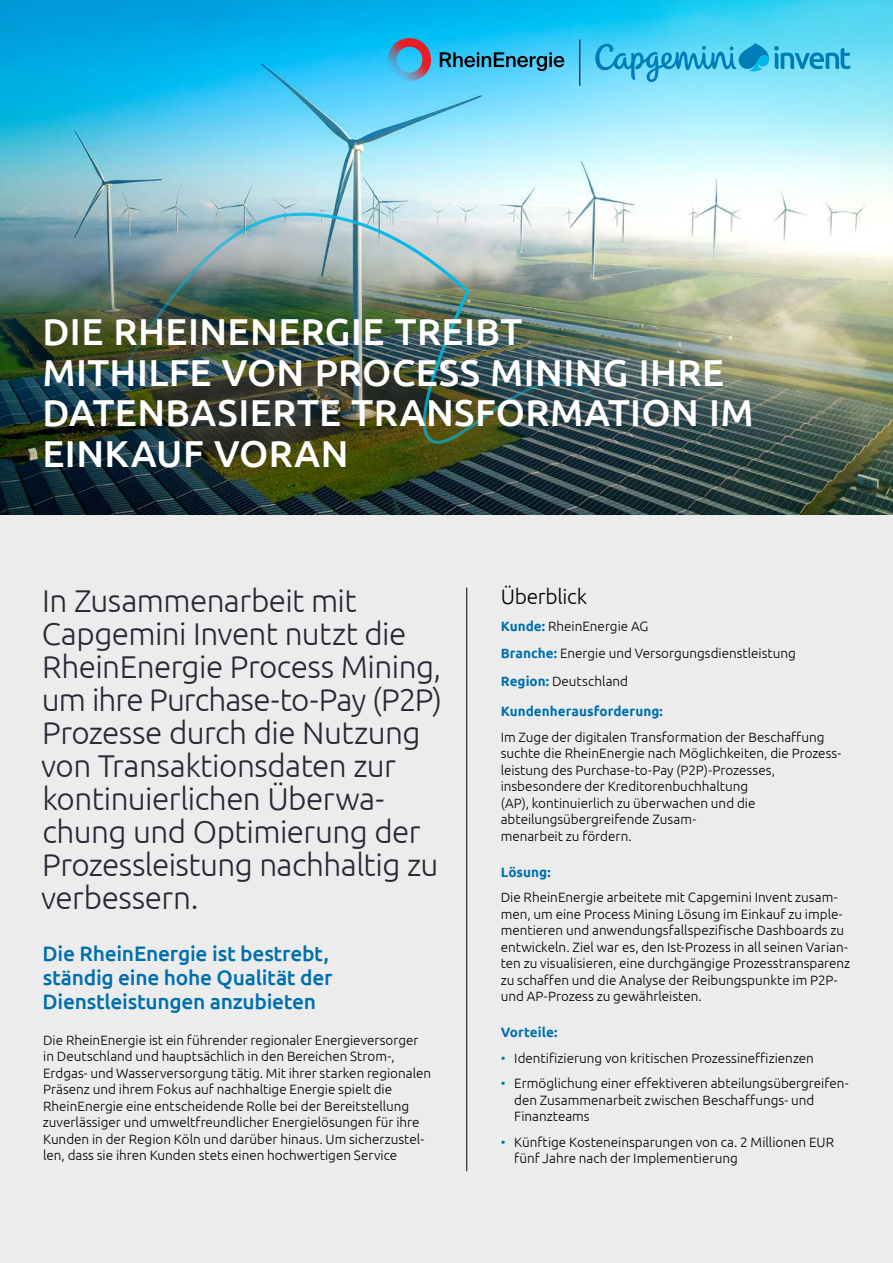
<style>
.page{position:relative;width:893px;height:1263px;background:#ececec}
.page>*{position:absolute;margin:0;border:0;box-sizing:border-box;transform-origin:0 0}
.t1{font:500 37.5px/40.5px "Ubuntu";letter-spacing:.01em;color:#fff}
.t2{font:300 31.5px/33px "Ubuntu";letter-spacing:-.02em;color:#272936}
.t3{font:500 21px/24px "Ubuntu";letter-spacing:-.015em;color:#0070ad}
.t4{font:300 21px "Ubuntu";letter-spacing:-.015em;color:#000}
.t5{font:300 13.5px/16.5px "Ubuntu";color:#000}
.t6{font:700 13.5px "Ubuntu";letter-spacing:.005em;color:#0070ad}
.s1{font-weight:700;color:#0070ad}
.s2{color:#0070ad}
</style>
<div class="page">
<img style="left:0;top:0;width:893px;height:514px">
<img style="left:48px;top:213px;width:301px;height:270px">
<svg style="left:595px;top:43px;width:255px;height:39px;background:#52c4e8"></svg>
<hr style="left:579px;top:40px;width:1px;height:46px;background:#151625">
<svg style="left:440px;top:52px;width:124px;height:19px;background:#2f8aa9"></svg>
<svg style="left:388px;top:38px;width:43px;height:43px;background:#6890b6"></svg>
<hr style="left:466px;top:587px;width:1px;height:584px;background:#000">
<h1 class="t1" style="left:42px;top:310px;width:713px">DIE RHEINENERGIE TREIBT<br>MITHILFE VON PROCESS MINING IHRE<br>DATENBASIERTE TRANSFORMATION IM<br>EINKAUF VORAN</h1>
<p class="t2" style="left:41px;top:583px;width:402px">In Zusammenarbeit mit<br>Capgemini Invent nutzt die<br>RheinEnergie Process Mining, um ihre Purchase-to-Pay (P2P)<br>Prozesse durch die Nutzung von Transaktionsdaten zur kontinuierlichen Überwa&shy;chung und Optimierung der<br>Prozessleistung nachhaltig zu verbessern.</p>
<h3 class="t3" style="left:43px;top:941px;width:292px">Die RheinEnergie ist bestrebt, ständig eine hohe Qualität der<br>Dienstleistungen anzubieten</h3>
<p class="t5" style="left:43px;top:1031px;width:390px">Die RheinEnergie ist ein führender regionaler Energieversorger in Deutschland und hauptsächlich in den Bereichen Strom-, Erdgas- und Wasserversorgung tätig. Mit ihrer starken regionalen Präsenz und ihrem Fokus auf nachhaltige Energie spielt die RheinEnergie eine entscheidende Rolle bei der Bereitstellung zuverlässiger und umweltfreundlicher Energielösungen für ihre Kunden in der Region Köln und darüber hinaus. Um sicherzustel&shy;len, dass sie ihren Kunden stets einen hochwertigen Service</p>
<h3 class="t4" style="left:501px;top:584px;width:88px">Überblick</h3>
<p class="t5" style="left:501px;top:612px;width:297px;line-height:27px"><span class="s1">Kunde:</span> RheinEnergie AG<br><span class="s1">Branche:</span> Energie und Versorgungsdienstleistung</p>
<p class="t5" style="left:501px;top:673px;width:129px"><span class="s1">Region:</span> Deutschland</p>
<p class="t6" style="left:501px;top:703px;width:164px">Kundenherausforderung:</p>
<p class="t5" style="left:501px;top:728px;width:342px">Im Zuge der digitalen Transformation der Beschaffung suchte die RheinEnergie nach Möglichkeiten, die Prozess&shy;leistung des Purchase-to-Pay (P2P)-Prozesses, insbesondere der Kreditorenbuchhaltung<br>(AP), kontinuierlich zu überwachen und die abteilungsübergreifende Zusam-<br>menarbeit zu fördern.</p>
<p class="t6" style="left:501px;top:864px;width:51px">Lösung:</p>
<p class="t5" style="left:501px;top:889px;width:351px">Die RheinEnergie arbeitete mit Capgemini Invent zusam&shy;men, um eine Process Mining Lösung im Einkauf zu imple&shy;mentieren und anwendungsfallspezifische Dashboards zu entwickeln. Ziel war es, den Ist-Prozess in all seinen Varian&shy;ten zu visualisieren, eine durchgängige Prozesstransparenz zu schaffen und die Analyse der Reibungspunkte im P2P&shy;und AP-Prozess zu gewährleisten.</p>
<p class="t6" style="left:501px;top:1024px;width:58px">Vorteile:</p>
<p class="t5" style="left:501px;top:1049px;width:315px"><span class="s2">•</span> Identifizierung von kritischen Prozessineffizienzen</p>
<p class="t5" style="left:514px;top:1075px;width:336px;text-indent:-14px"><span class="s2">•</span> Ermöglichung einer effektiveren abteilungsübergreifen&shy;den Zusammenarbeit zwischen Beschaffungs- und<br>Finanzteams</p>
<p class="t5" style="left:514px;top:1133px;width:321px;text-indent:-14px"><span class="s2">•</span> Künftige Kosteneinsparungen von ca. 2 Millionen EUR fünf Jahre nach der Implementierung</p>
</div>
